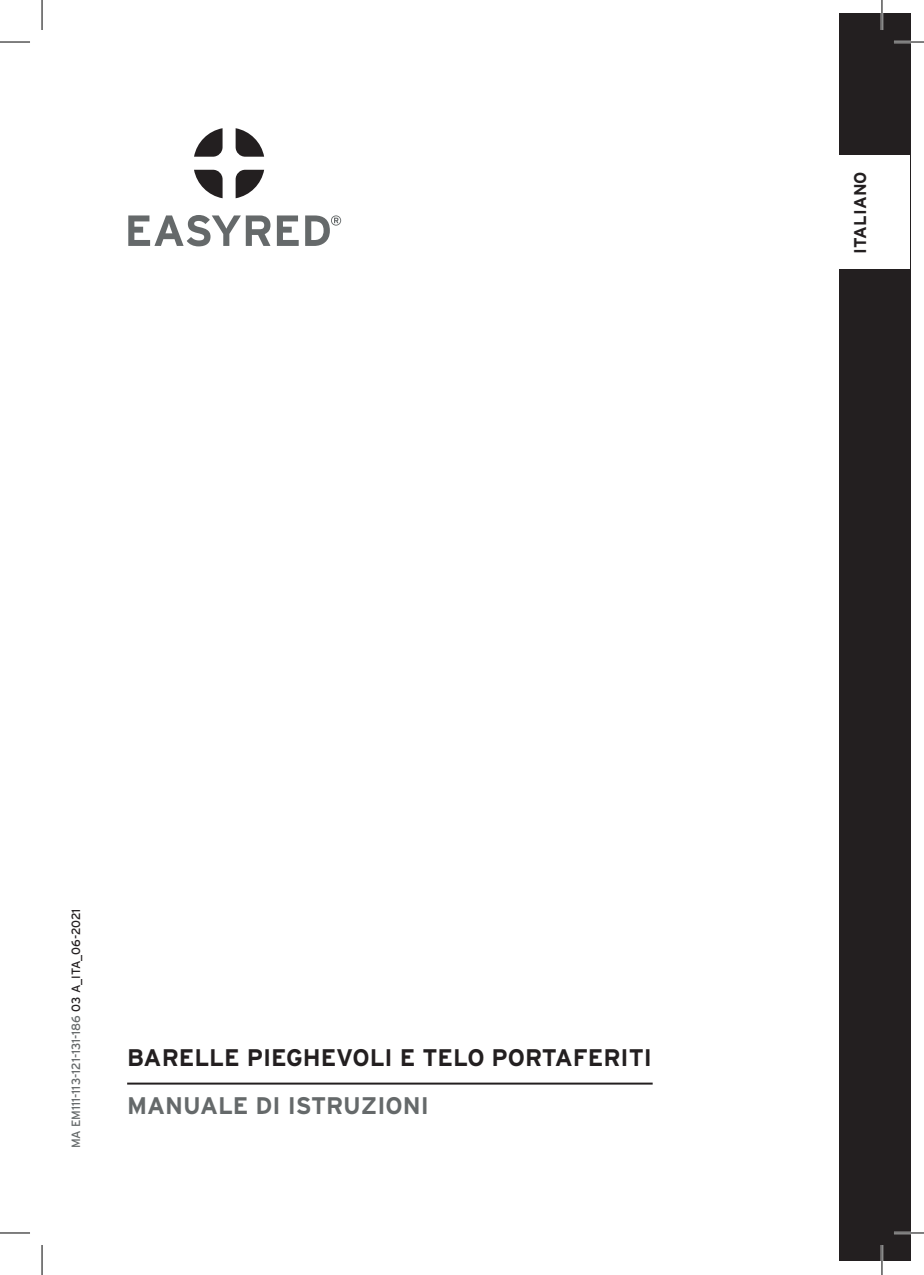
<style>
.page{position:relative;width:924px;height:1275px;background:#fff}
.page>*{position:absolute;margin:0;border:0;box-sizing:border-box;transform-origin:0 0}
.t1{font:700 24px "Interstate";color:#231f20}
.t2{font:700 24px "Interstate";color:#65696a}
.t3{font:700 17px "Interstate";letter-spacing:.005em;color:#231f20}
.t4{font:12px "Interstate";color:#65696a}
.s1{color:#231f20}
</style>
<div class="page">
<svg style="left:235px;top:170px;width:29px;height:28px"></svg>
<svg style="left:194px;top:128px;width:28px;height:29px"></svg>
<svg style="left:235px;top:128px;width:29px;height:29px"></svg>
<svg style="left:194px;top:170px;width:28px;height:28px"></svg>
<svg style="left:128px;top:215px;width:142px;height:31px"></svg>
<svg style="left:277px;top:215px;width:21px;height:31px"></svg>
<svg style="left:305px;top:215px;width:36px;height:31px"></svg>
<div style="left:838px;top:14px;width:71px;height:1247px;background:#231f20"></div>
<div style="left:833px;top:155px;width:76px;height:114px;background:#fff"></div>
<hr style="left:127px;top:1082px;width:525px;height:2px;background:#231f20">
<hr style="left:893px;top:41px;width:30px;height:2px;background:#fff">
<hr style="left:893px;top:1231px;width:30px;height:3px;background:#fff">
<hr style="left:880px;top:0;width:2px;height:30px;background:#fff">
<hr style="left:880px;top:1245px;width:2px;height:30px;background:#fff">
<hr style="left:0;top:42px;width:30px;height:1px;background:#000">
<hr style="left:893px;top:42px;width:30px;height:1px;background:#000">
<hr style="left:0;top:1232px;width:30px;height:1px;background:#000">
<hr style="left:893px;top:1232px;width:30px;height:1px;background:#000">
<hr style="left:42px;top:0;width:1px;height:30px;background:#000">
<hr style="left:42px;top:1245px;width:1px;height:30px;background:#000">
<hr style="left:881px;top:0;width:1px;height:30px;background:#000">
<hr style="left:881px;top:1245px;width:1px;height:30px;background:#000">
<h2 class="t3" style="left:850px;top:254px;width:84px;rotate:-90deg">ITALIANO</h2>
<p class="t4" style="left:69px;top:1148px;width:241px;rotate:-90deg">MA EM111-113-121-131-186 <span class="s1">03 A_ITA_06-2021</span></p>
<h1 class="t1" style="left:127px;top:1043px;width:526px">BARELLE PIEGHEVOLI E TELO PORTAFERITI</h1>
<h1 class="t2" style="left:127px;top:1091px;width:303px">MANUALE DI ISTRUZIONI</h1>
</div>
